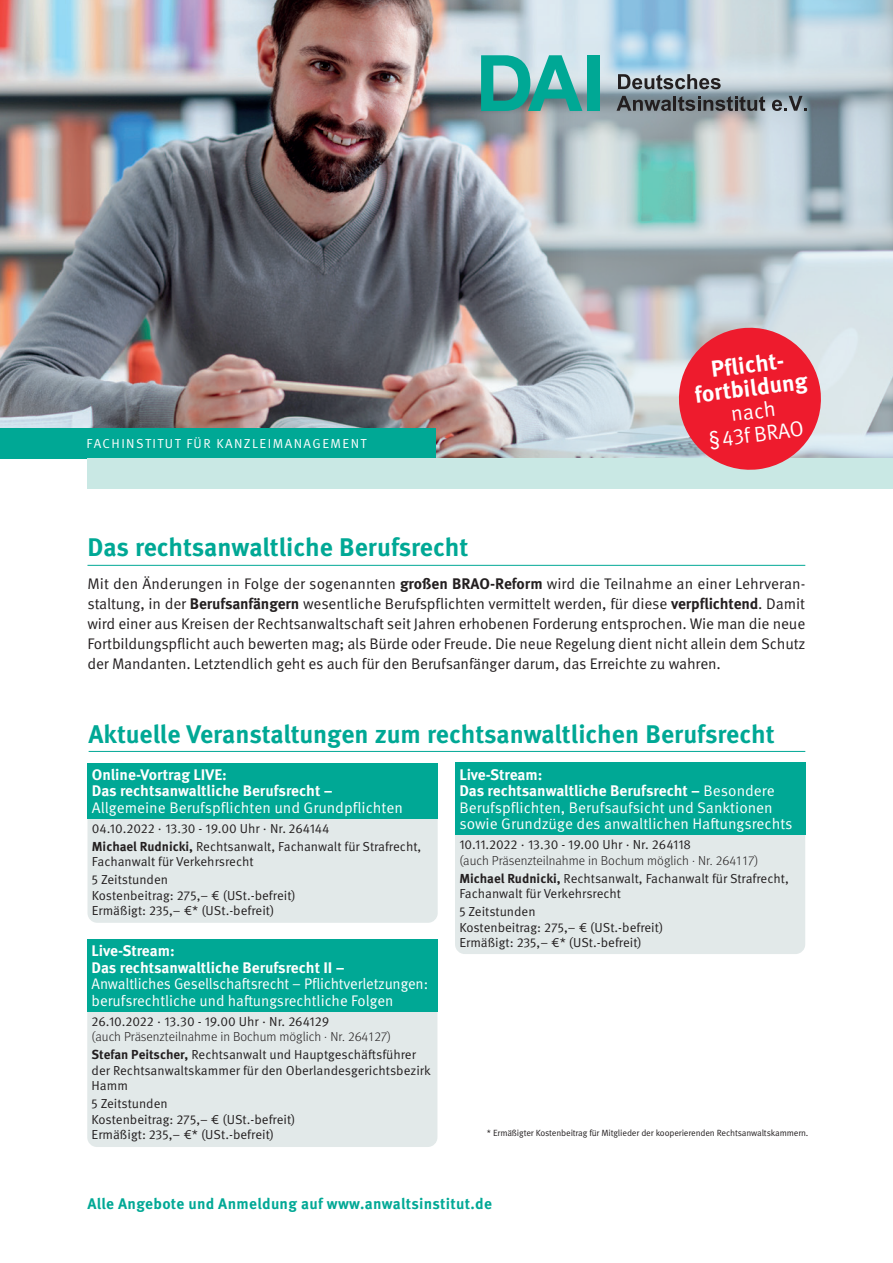
<style>
.page{position:relative;width:893px;height:1263px;background:#fff}
.page>*{position:absolute;margin:0;border:0;box-sizing:border-box;transform-origin:0 0}
.t1{font:700 25.5px "Meta OT";letter-spacing:-.005em;color:#00a895}
.t2{font:700 23.1px/23.1px "Meta OT";color:#fff;text-align:center}
.t3{font:21.45px/23.1px "Meta OT Norm";color:#fff;text-align:center}
.t4{font:15.3px/20px "Meta OT Norm";letter-spacing:-.01em;color:#231f20;text-align:justify}
.t5{font:700 15.3px/16.5px "Meta OT";letter-spacing:-.005em;color:#fff}
.t6{font:15.3px/16.5px "Meta OT Norm";color:#fff}
.t7{font:15.3px/16.5px "Meta OT Norm";color:#fff;scale:.96 1}
.t8{font:700 15.3px "Meta OT";letter-spacing:.02em;color:#00a895}
.t9{font:13.05px/15.6px "Meta OT Norm";color:#231f20}
.t10{font:300 13.05px "Meta OT";color:#231f20}
.t11{font:13.05px "Meta OT Norm";letter-spacing:.11em;color:#fff}
.t12{font:9px "Meta OT Norm";letter-spacing:-.015em;color:#231f20}
.s1{font-family:"Meta OT";font-weight:700}
.s2{font-family:"Meta OT Norm";font-weight:400}
</style>
<div class="page">
<img style="left:0;top:0;width:319px;height:428px">
<img style="left:319px;top:0;width:574px;height:459px">
<div style="left:0;top:428px;width:435px;height:31px;background:#00a895"></div>
<div style="left:87px;top:459px;width:806px;height:30px;background:#c9e8e4"></div>
<hr style="left:87px;top:565px;width:718px;height:1px;background:#00a895">
<hr style="left:89px;top:751px;width:716px;height:1px;background:#00a895">
<div style="left:87px;top:818px;width:351px;height:105px;background:#e2e9e9"></div>
<div style="left:87px;top:763px;width:351px;height:55px;background:#00a895"></div>
<div style="left:87px;top:1011px;width:350px;height:136px;background:#e2e9e9"></div>
<div style="left:87px;top:939px;width:350px;height:72px;background:#00a895"></div>
<div style="left:455px;top:835px;width:350px;height:119px;background:#e2e9e9"></div>
<div style="left:455px;top:763px;width:350px;height:72px;background:#00a895"></div>
<svg style="left:675px;top:323px;width:150px;height:147px;background:#e3505e"></svg>
<svg style="left:616px;top:96px;width:55px;height:15px"></svg>
<hr style="left:673px;top:96px;width:3px;height:15px;background:#231f20">
<svg style="left:678px;top:96px;width:87px;height:15px"></svg>
<svg style="left:772px;top:96px;width:35px;height:15px"></svg>
<svg style="left:618px;top:74px;width:103px;height:15px;background:#878d92"></svg>
<div style="left:587px;top:55px;width:12px;height:56px;background:#00a895"></div>
<svg style="left:481px;top:55px;width:101px;height:56px;background:#52b3ac"></svg>
<p class="t11" style="left:87px;top:435px;width:281px">FACHINSTITUT FÜR KANZLEIMANAGEMENT</p>
<h2 class="t2" style="left:691px;top:360px;width:115px;rotate:-7deg">Pflicht&shy;fortbildung</h2>
<h3 class="t3" style="left:704px;top:406px;width:97px;rotate:-7deg">nach<br>§43f BRAO</h3>
<h1 class="t1" style="left:87px;top:531px;width:382px">Das rechtsanwaltliche Berufsrecht</h1>
<p class="t4" style="left:87px;top:574px;width:719px">Mit den Änderungen in Folge der sogenannten <span class="s1">großen BRAO-Reform</span> wird die Teilnahme an einer Lehrveran&shy;staltung, in der <span class="s1">Berufsanfängern</span> wesentliche Berufspflichten vermittelt werden, für diese <span class="s1">verpflichtend</span>. Damit wird einer aus Kreisen der Rechtsanwaltschaft seit Jahren erhobenen Forderung entsprochen. Wie man die neue Fortbildungspflicht auch bewerten mag; als Bürde oder Freude. Die neue Regelung dient nicht allein dem Schutz der Mandanten. Letztendlich geht es auch für den Berufsanfänger darum, das Erreichte zu wahren.</p>
<h1 class="t1" style="left:89px;top:717px;width:688px">Aktuelle Veranstaltungen zum rechtsanwaltlichen Berufsrecht</h1>
<p class="t5" style="left:92px;top:766px;width:242px">Online-Vortrag LIVE:<br>Das rechtsanwaltliche Berufsrecht –</p>
<p class="t6" style="left:92px;top:799px;width:313px">Allgemeine Berufspflichten und Grundpflichten</p>
<p class="t9" style="left:92px;top:819px;width:331px;line-height:17.9px">04.10.2022 · 13.30 - 19.00 Uhr · Nr. 264144<br><span class="s1">Michael Rudnicki,</span> Rechtsanwalt, Fachanwalt für Strafrecht,</p>
<p class="t9" style="left:92px;top:853px;width:163px;line-height:17.9px">Fachanwalt für Verkehrsrecht<br>5 Zeitstunden</p>
<p class="t9" style="left:92px;top:887px;width:205px">Kostenbeitrag: 275,– € (USt.-befreit)<br>Ermäßigt: 235,– €* (USt.-befreit)</p>
<p class="t5" style="left:92px;top:943px;width:255px">Live-Stream:<br>Das rechtsanwaltliche Berufsrecht II –</p>
<p class="t7" style="left:92px;top:976px;width:352px">Anwaltliches Gesellschaftsrecht – Pflichtverletzungen: berufsrechtliche und haftungsrechtliche Folgen</p>
<p class="t9" style="left:92px;top:1013px;width:239px">26.10.2022 · 13.30 - 19.00 Uhr · Nr. 264129</p>
<p class="t10" style="left:92px;top:1029px;width:301px">(auch Präsenzteilnahme in Bochum möglich · Nr. 264127)</p>
<p class="t9" style="left:92px;top:1047px;width:341px"><span class="s1">Stefan Peitscher,</span> Rechtsanwalt und Hauptgeschäftsführer der Rechtsanwaltskammer für den Oberlandesgerichtsbezirk<br>Hamm</p>
<p class="t9" style="left:92px;top:1096px;width:205px">5 Zeitstunden<br>Kostenbeitrag: 275,– € (USt.-befreit)<br>Ermäßigt: 235,– €* (USt.-befreit)</p>
<p class="t5" style="left:459px;top:766px;width:317px">Live-Stream:<br>Das rechtsanwaltliche Berufsrecht – <span class="s2">Besondere</span></p>
<p class="t6" style="left:459px;top:799px;width:335px">Berufspflichten, Berufsaufsicht und Sanktionen sowie Grundzüge des anwaltlichen Haftungsrechts</p>
<p class="t9" style="left:459px;top:837px;width:233px">10.11.2022 · 13.30 - 19.00 Uhr · Nr. 264118</p>
<p class="t10" style="left:459px;top:853px;width:301px">(auch Präsenzteilnahme in Bochum möglich · Nr. 264117)</p>
<p class="t9" style="left:459px;top:870px;width:331px"><span class="s1">Michael Rudnicki,</span> Rechtsanwalt, Fachanwalt für Strafrecht,<br>Fachanwalt für Verkehrsrecht</p>
<p class="t9" style="left:459px;top:904px;width:205px">5 Zeitstunden<br>Kostenbeitrag: 275,– € (USt.-befreit)<br>Ermäßigt: 235,– €* (USt.-befreit)</p>
<p class="t12" style="left:487px;top:1128px;width:323px">* Ermäßigter Kostenbeitrag für Mitglieder der kooperierenden Rechtsanwaltskammern.</p>
<p class="t8" style="left:87px;top:1194px;width:406px">Alle Angebote und Anmeldung auf www.anwaltsinstitut.de</p>
</div>
